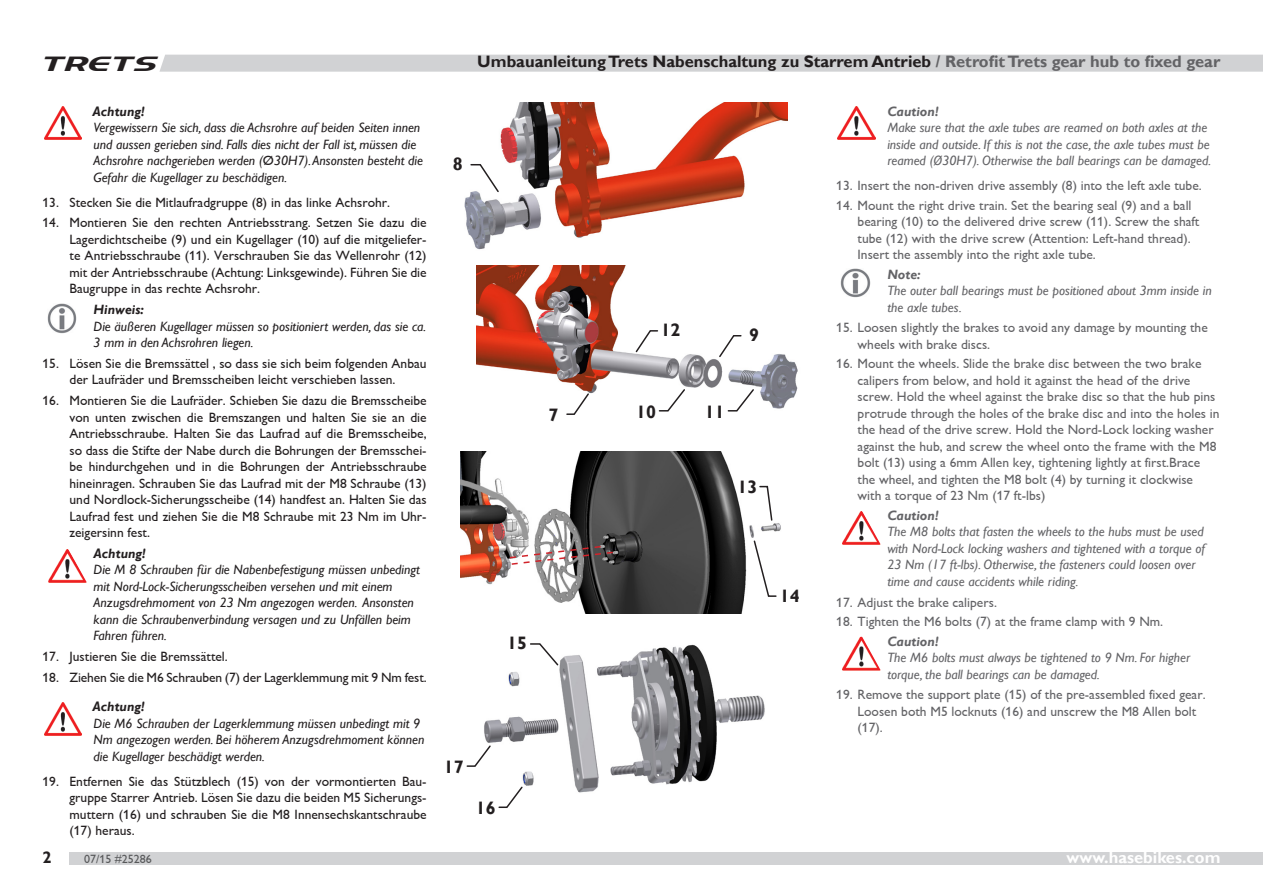
<style>
.page{position:relative;width:1263px;height:893px;background:#fff}
.page>*{position:absolute;margin:0;border:0;box-sizing:border-box;transform-origin:0 0}
.t1{font:22.5px "Quick Express";color:#231f20}
.NEW_-_BILD_Teile-Nr{font:700 18px "Gill Sans";color:#231f20}
.t2{font:700 16.5px "Gill Sans";color:#231f20}
.t3{font:700 16.5px "Gill Sans";color:#fff}
.Handlung{font:13.5px/16.5px "Gill Sans";color:#231f20;text-align:justify}
.Handlung_ENG{font:13.5px/16.5px "Gill Sans";color:#636366}
.NEW_-_DE_Hinweis{font:italic 13.5px/16.5px "Gill Sans";color:#231f20}
.Achtung{font:italic 13.5px/16.5px "Gill Sans";color:#636366}
.Achtung-2{font:italic 13.5px/16.5px "Gill Sans";color:#231f20}
.NEW_-_DE_Hinweis-2{font:italic 13.5px/16.5px "Gill Sans";color:#636366}
.Hinweis_ENG{font:italic 13.5px/16.5px "Gill Sans";color:#231f20}
.Hinweis_ENG-2{font:italic 13.5px/16.5px "Gill Sans";color:#636366}
.t4{font:12px "Gill Sans";color:#57585a}
.s1{font-weight:700}
.s2{font-style:normal}
.s3{color:#636366}
</style>
<div class="page">
<div style="left:69px;top:852px;width:1194px;height:13px;background:#d1d2d4"></div>
<div style="left:159px;top:55px;width:1104px;height:17px;background:#d1d2d4"></div>
<img style="left:44px;top:107px;width:38px;height:33px">
<img style="left:47px;top:304px;width:30px;height:29px">
<img style="left:48px;top:549px;width:39px;height:34px">
<img style="left:44px;top:702px;width:38px;height:33px">
<img style="left:838px;top:107px;width:37px;height:33px">
<img style="left:841px;top:268px;width:29px;height:30px">
<img style="left:842px;top:511px;width:38px;height:34px">
<img style="left:842px;top:637px;width:38px;height:34px">
<img style="left:464px;top:102px;width:323px;height:148px">
<img style="left:461px;top:452px;width:320px;height:161px">
<svg style="left:508px;top:545px;width:106px;height:21px"></svg>
<svg style="left:751px;top:536px;width:28px;height:64px"></svg>
<svg style="left:757px;top:482px;width:18px;height:43px"></svg>
<svg style="left:470px;top:163px;width:30px;height:31px"></svg>
<img style="left:476px;top:266px;width:322px;height:143px">
<svg style="left:565px;top:392px;width:25px;height:23px"></svg>
<svg style="left:718px;top:334px;width:24px;height:24px"></svg>
<svg style="left:727px;top:388px;width:28px;height:24px"></svg>
<svg style="left:658px;top:388px;width:28px;height:24px"></svg>
<svg style="left:634px;top:329px;width:25px;height:25px"></svg>
<img style="left:484px;top:644px;width:281px;height:149px">
<svg style="left:529px;top:643px;width:31px;height:24px"></svg>
<svg style="left:466px;top:744px;width:26px;height:24px"></svg>
<svg style="left:498px;top:785px;width:26px;height:23px"></svg>
<h1 class="t1" style="left:43px;top:50px;width:117px">TRETS</h1>
<p class="NEW_-_DE_Hinweis" style="left:92px;top:103px;width:332px"><span class="s1">Achtung!<br></span>Vergewissern Sie sich, dass die Achsrohre auf beiden Seiten innen und aussen gerieben sind. Falls dies nicht der Fall ist, müssen die Achsrohre nachgerieben werden (<span class="s2">Ø</span>30H7). Ansonsten besteht die Gefahr die Kugellager zu beschädigen.</p>
<p class="Handlung" style="left:43px;top:194px;width:349px">13. Stecken Sie die Mitlaufradgruppe (8) in das linke Achsrohr.</p>
<p class="Handlung" style="left:70px;top:215px;width:359px;text-indent:-27px">14. Montieren Sie den rechten Antriebsstrang. Setzen Sie dazu die Lagerdichtscheibe (9) und ein Kugellager (10) auf die mitgeliefer&shy;te Antriebsschraube (11). Verschrauben Sie das Wellenrohr (12) mit der Antriebsschraube (Achtung: Linksgewinde). Führen Sie die Baugruppe in das rechte Achsrohr.</p>
<p class="Hinweis_ENG" style="left:94px;top:302px;width:334px"><span class="s1">Hinweis:<br></span>Die äußeren Kugellager müssen so positioniert werden, das sie ca.<br>3 mm in den Achsrohren liegen.</p>
<p class="Handlung" style="left:43px;top:355px;width:386px;text-align:center">15. Lösen Sie die Bremssättel , so dass sie sich beim folgenden Anbau der Laufräder und Bremsscheiben leicht verschieben lassen.</p>
<p class="Handlung" style="left:70px;top:393px;width:359px;text-indent:-27px">16. Montieren Sie die Laufräder. Schieben Sie dazu die Bremsscheibe von unten zwischen die Bremszangen und halten Sie sie an die Antriebsschraube. Halten Sie das Laufrad auf die Bremsscheibe, so dass die Stifte der Nabe durch die Bohrungen der Bremsschei&shy;be hindurchgehen und in die Bohrungen der Antriebsschraube hineinragen. Schrauben Sie das Laufrad mit der M8 Schraube (13) und Nordlock-Sicherungsscheibe (14) handfest an. Halten Sie das Laufrad fest und ziehen Sie die M8 Schraube mit 23 Nm im Uhr&shy;zeigersinn fest.</p>
<p class="Achtung-2" style="left:94px;top:545px;width:328px"><span class="s1">Achtung!<br></span>Die M 8 Schrauben für die Nabenbefestigung müssen unbedingt mit Nord-Lock-Sicherungsscheiben versehen und mit einem Anzugsdrehmoment von 23 Nm angezogen werden. Ansonsten kann die Schraubenverbindung versagen und zu Unfällen beim Fahren führen.</p>
<p class="Handlung" style="left:43px;top:649px;width:187px">17. Justieren Sie die Bremssättel.</p>
<p class="Handlung" style="left:43px;top:669px;width:386px">18. Ziehen Sie die M6 Schrauben (7) der Lagerklemmung mit 9 Nm fest.</p>
<p class="NEW_-_DE_Hinweis" style="left:92px;top:699px;width:333px"><span class="s1">Achtung!<br></span>Die M6 Schrauben der Lagerklemmung müssen unbedingt mit 9<br>Nm angezogen werden. Bei höherem Anzugsdrehmoment können die Kugellager beschädigt werden.</p>
<p class="Handlung" style="left:70px;top:773px;width:359px;text-indent:-27px">19. Entfernen Sie das Stützblech (15) von der vormontierten Bau&shy;gruppe Starrer Antrieb. Lösen Sie dazu die beiden M5 Sicherungs&shy;muttern (16) und schrauben Sie die M8 Innensechskantschraube (17) heraus.</p>
<p class="NEW_-_BILD_Teile-Nr" style="left:453px;top:153px;width:11px">8</p>
<p class="NEW_-_BILD_Teile-Nr" style="left:444px;top:756px;width:21px">17</p>
<p class="t2" style="left:477px;top:52px;width:745px">Umbauanleitung Trets Nabenschaltung zu Starrem Antrieb <span class="s3">/ Retrofit Trets gear hub to fixed gear</span></p>
<p class="NEW_-_BILD_Teile-Nr" style="left:549px;top:404px;width:11px">7</p>
<p class="NEW_-_BILD_Teile-Nr" style="left:507px;top:632px;width:21px">15</p>
<p class="NEW_-_BILD_Teile-Nr" style="left:476px;top:797px;width:21px">16</p>
<p class="NEW_-_BILD_Teile-Nr" style="left:661px;top:319px;width:21px">12</p>
<p class="NEW_-_BILD_Teile-Nr" style="left:749px;top:324px;width:11px">9</p>
<p class="NEW_-_BILD_Teile-Nr" style="left:636px;top:401px;width:21px">10</p>
<p class="NEW_-_BILD_Teile-Nr" style="left:705px;top:401px;width:21px">11</p>
<p class="NEW_-_BILD_Teile-Nr" style="left:737px;top:476px;width:21px">13</p>
<p class="NEW_-_BILD_Teile-Nr" style="left:780px;top:586px;width:21px">14</p>
<p class="NEW_-_DE_Hinweis-2" style="left:887px;top:103px;width:325px"><span class="s1">Caution!<br></span>Make sure that the axle tubes are reamed on both axles at the inside and outside. If this is not the case, the axle tubes must be reamed (Ø30H7). Otherwise the ball bearings can be damaged.</p>
<p class="Handlung_ENG" style="left:836px;top:178px;width:367px">13. Insert the non-driven drive assembly (8) into the left axle tube.</p>
<p class="Handlung_ENG" style="left:857px;top:197px;width:343px;text-indent:-21px">14. Mount the right drive train. Set the bearing seal (9) and a ball bearing (10) to the delivered drive screw (11). Screw the shaft tube (12) with the drive screw (Attention: Left-hand thread).<br>Insert the assembly into the right axle tube.</p>
<p class="Hinweis_ENG-2" style="left:887px;top:266px;width:326px"><span class="s1">Note:<br></span>The outer ball bearings must be positioned about 3mm inside in the axle tubes.</p>
<p class="Handlung_ENG" style="left:857px;top:320px;width:352px;text-indent:-21px">15. Loosen slightly the brakes to avoid any damage by mounting the wheels with brake discs.</p>
<p class="Handlung_ENG" style="left:857px;top:356px;width:363px;text-indent:-21px">16. Mount the wheels. Slide the brake disc between the two brake calipers from below, and hold it against the head of the drive screw. Hold the wheel against the brake disc so that the hub pins protrude through the holes of the brake disc and into the holes in the head of the drive screw. Hold the Nord-Lock locking washer against the hub, and screw the wheel onto the frame with the M8 bolt (13) using a 6mm Allen key, tightening lightly at first.Brace the wheel, and tighten the M8 bolt (4) by turning it clockwise with a torque of 23 Nm (17 ft-lbs)</p>
<p class="Achtung" style="left:887px;top:507px;width:319px"><span class="s1">Caution!<br></span>The M8 bolts that fasten the wheels to the hubs must be used with Nord-Lock locking washers and tightened with a torque of 23 Nm (17 ft-lbs). Otherwise, the fasteners could loosen over time and cause accidents while riding.</p>
<p class="Handlung_ENG" style="left:836px;top:594px;width:162px">17. Adjust the brake calipers.</p>
<p class="Handlung_ENG" style="left:836px;top:614px;width:328px">18. Tighten the M6 bolts (7) at the frame clamp with 9 Nm.</p>
<p class="Achtung" style="left:887px;top:633px;width:304px"><span class="s1">Caution!<br></span>The M6 bolts must always be tightened to 9 Nm. For higher torque, the ball bearings can be damaged.</p>
<p class="Handlung_ENG" style="left:857px;top:687px;width:350px;text-indent:-21px">19. Remove the support plate (15) of the pre-assembled fixed gear.<br>Loosen both M5 locknuts (16) and unscrew the M8 Allen bolt (17).</p>
<p class="t2" style="left:43px;top:848px;width:11px">2</p>
<p class="t4" style="left:84px;top:852px;width:69px">07/15 #25286</p>
<p class="t3" style="left:1066px;top:847px;width:155px">www.hasebikes.com</p>
</div>
